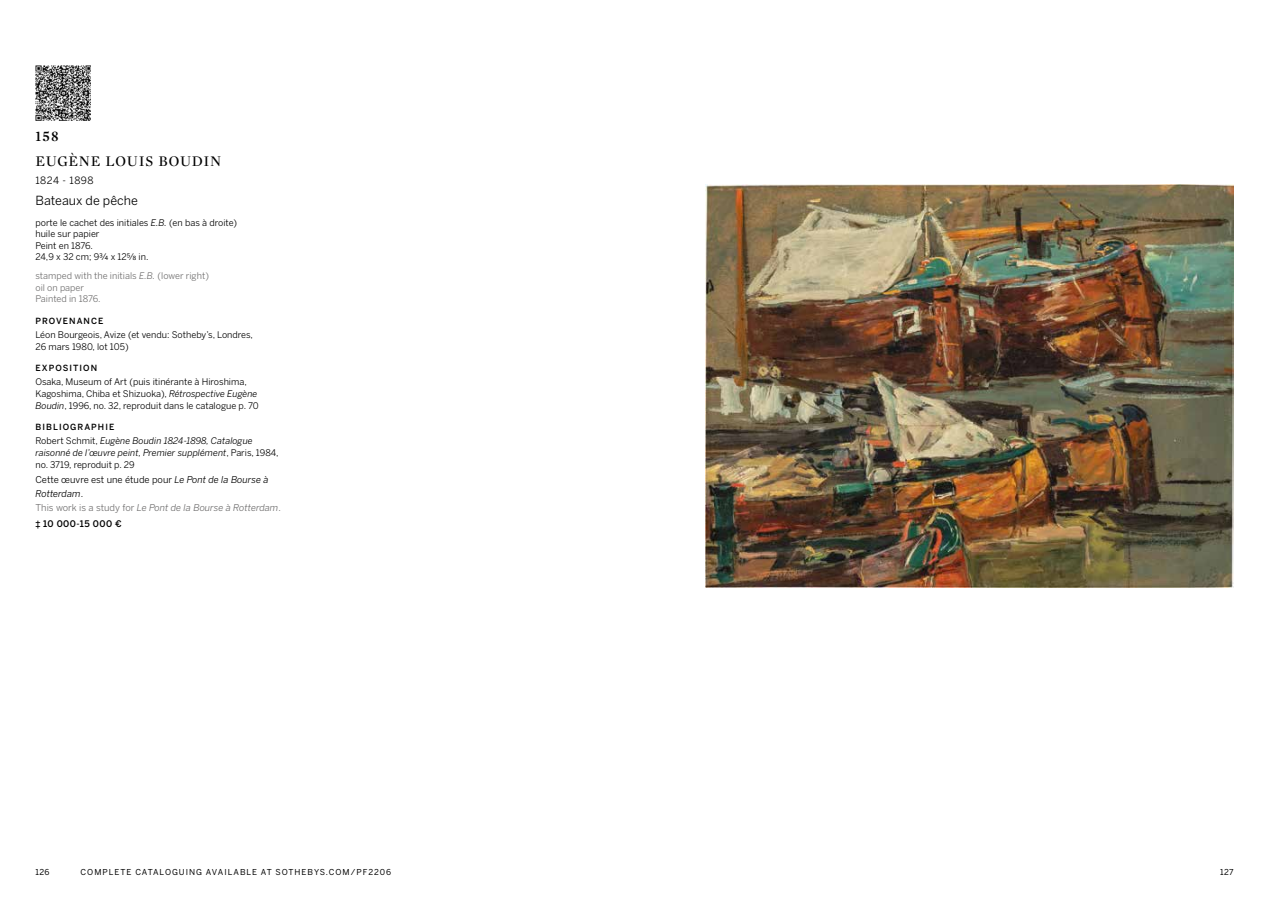
<style>
.page{position:relative;width:1269px;height:899px;background:#fff}
.page>*{position:absolute;margin:0;border:0;box-sizing:border-box;transform-origin:0 0}
.t1{font:15px "Mercury Display";letter-spacing:.05em;color:#000}
.t2{font:600 15px "Mercury Display";color:#000}
.t3{font:12.5px "Benton Sans";color:#000}
.t4{font:10px "Benton Sans";letter-spacing:.05em;color:#000}
.t5{font:9.38px/13.8px "Benton Sans";color:#000}
.t6{font:9px/11.6px "Benton Sans";color:#000}
.t7{font:italic 9px/11.6px "Benton Sans";color:#000}
.t8{font:9px/11.6px "Benton Sans";color:#706f6f}
.t9{font:500 9px "Benton Sans";letter-spacing:.05em;color:#000}
.t10{font:500 8.5px "Benton Sans";letter-spacing:.125em;color:#000}
.t11{font:8.12px "Benton Sans";letter-spacing:.125em;color:#000}
.s1{font-style:italic}
.s2{font-style:normal}
.s3{color:#706f6f}
.s4{font-style:italic;color:#706f6f}
.s5{font-family:"Arial Unicode MS";font-weight:400}
</style>
<div class="page">
<img style="left:35px;top:65px;width:56px;height:55px">
<img style="left:705px;top:184px;width:528px;height:403px">
<h1 class="t2" style="left:35px;top:125px;width:25px">158</h1>
<h1 class="t1" style="left:35px;top:150px;width:187px">EUGÈNE LOUIS BOUDIN</h1>
<p class="t4" style="left:35px;top:175px;width:60px">1824 - 1898</p>
<h2 class="t3" style="left:35px;top:192px;width:104px">Bateaux de pêche</h2>
<p class="t6" style="left:35px;top:216px;width:203px">porte le cachet des initiales <span class="s1">E.B.</span> (en bas à droite) huile sur papier<br>Peint en 1876.<br>24,9 x 32 cm; 9¾ x 12⅝ in.</p>
<p class="t8" style="left:35px;top:270px;width:175px">stamped with the initials <span class="s1">E.B.</span> (lower right) oil on paper<br>Painted in 1876.</p>
<p class="t10" style="left:35px;top:315px;width:69px">PROVENANCE</p>
<p class="t6" style="left:35px;top:329px;width:219px">Léon Bourgeois, Avize (et vendu: Sotheby’s, Londres,<br>26 mars 1980, lot 105)</p>
<p class="t10" style="left:35px;top:363px;width:63px">EXPOSITION</p>
<p class="t6" style="left:35px;top:376px;width:225px">Osaka, Museum of Art (puis itinérante à Hiroshima,<br>Kagoshima, Chiba et Shizuoka), <span class="s1">Rétrospective Eugène<br>Boudin</span>, 1996, no. 32, reproduit dans le catalogue p. 70</p>
<p class="t10" style="left:35px;top:422px;width:80px">BIBLIOGRAPHIE</p>
<p class="t7" style="left:35px;top:435px;width:245px"><span class="s2">Robert Schmit,</span> Eugène Boudin 1824-1898, Catalogue raisonné de l’œuvre peint, Premier supplément<span class="s2">, Paris, 1984, no. 3719, reproduit p. 29</span></p>
<p class="t5" style="left:35px;top:472px;width:247px">Cette œuvre est une étude pour <span class="s1">Le Pont de la Bourse à<br>Rotterdam</span>.<br><span class="s3">This work is a study for</span> <span class="s4">Le Pont de la Bourse à Rotterdam</span><span class="s3">.</span></p>
<p class="t9" style="left:35px;top:518px;width:88px"><span class="s5">‡</span> 10 000-15 000 €</p>
<p class="t11" style="left:35px;top:867px;width:16px">126</p>
<p class="t11" style="left:81px;top:867px;width:312px">COMPLETE CATALOGUING AVAILABLE AT SOTHEBYS.COM/PF2206</p>
<p class="t11" style="left:1220px;top:867px;width:15px">127</p>
</div>
